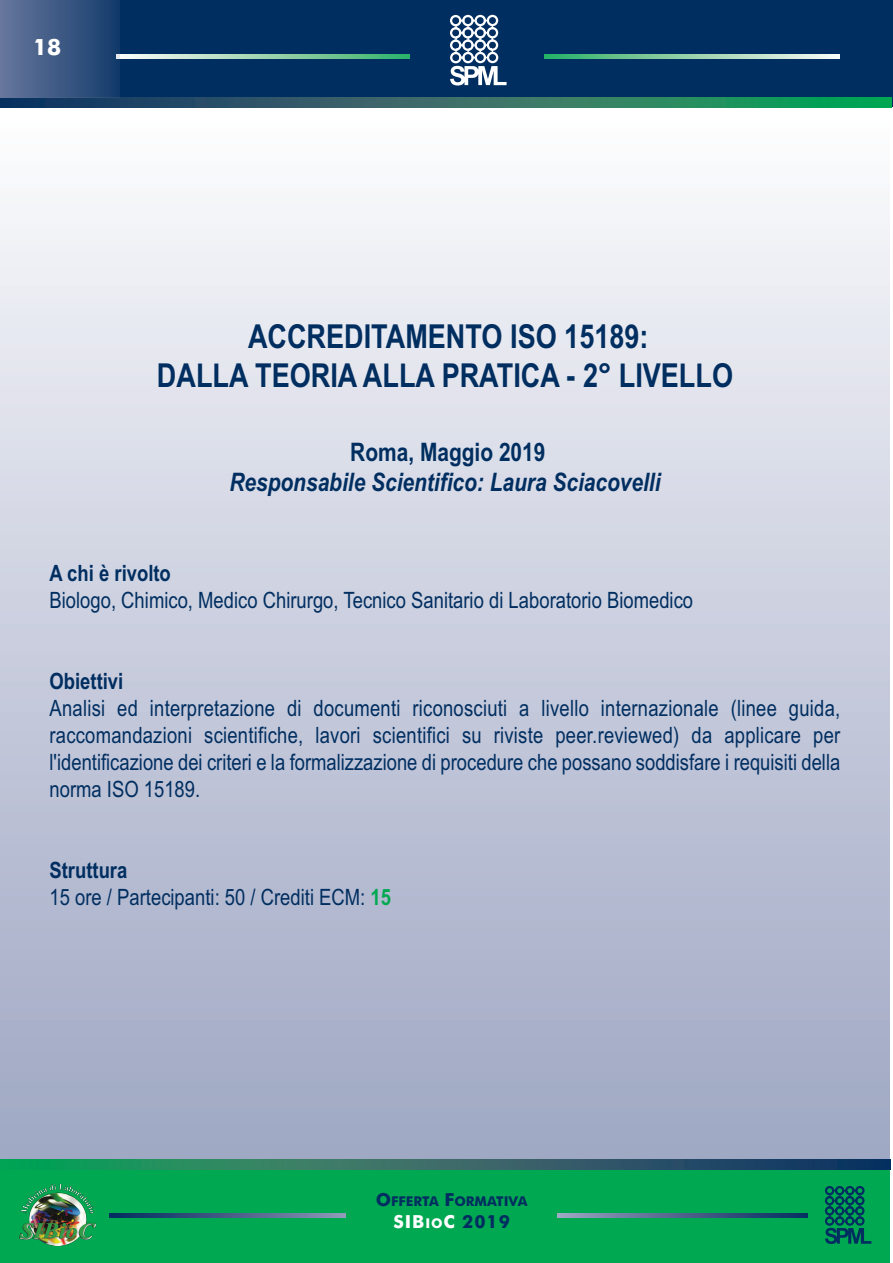
<style>
.page{position:relative;width:893px;height:1263px;background:#fff}
.page>*{position:absolute;margin:0;border:0;box-sizing:border-box;transform-origin:0 0}
.t1{font:700 33px "Arial Narrow";color:#002e60}
.t2{font:italic 700 25.5px "Arial Narrow";color:#002e60}
.t3{font:700 25.5px "Arial Narrow";color:#002e60}
.t4{font:22.5px/27px "Arial Narrow";color:#002e60;text-align:justify}
.t5{font:700 22.5px "Arial Narrow";color:#002e60}
.t6{font:700 22.5px "Futura BT";color:#fff}
.t7{font:700 18px "Futura BT";letter-spacing:.05em;color:#fff}
.t8{font:700 13.5px "Futura BT";color:#002e60}
.s1{font-weight:700;color:#00a851}
.s2{font-size:18px}
.s3{font-size:13.5px}
.s4{color:#002e60}
</style>
<div class="page">
<div style="left:0;top:0;width:893px;height:106px;background:#002e60"></div>
<svg style="left:0;top:97px;width:891px;height:10px"></svg>
<div style="left:0;top:123px;width:890px;height:1120px;background:linear-gradient(to bottom,#fafbfc,#959ebd)"></div>
<svg style="left:119px;top:55px;width:720px;height:4px"></svg>
<div style="left:410px;top:13px;width:133px;height:81px;background:#002e60"></div>
<svg style="left:450px;top:15px;width:57px;height:70px"></svg>
<div style="left:0;top:0;width:119px;height:97px;background:linear-gradient(to right,#67779c,#153d6c)"></div>
<div style="left:0;top:1168px;width:890px;height:95px;background:#00a851"></div>
<svg style="left:0;top:1159px;width:890px;height:10px"></svg>
<img style="left:20px;top:1184px;width:76px;height:62px">
<svg style="left:110px;top:1213px;width:698px;height:4px"></svg>
<svg style="left:825px;top:1186px;width:46px;height:58px"></svg>
<div style="left:347px;top:1192px;width:210px;height:45px;background:#00a851"></div>
<p class="t6" style="left:33px;top:34px;width:30px">18</p>
<p class="t1" style="left:248px;top:324px;width:402px">ACCREDITAMENTO ISO 15189:</p>
<p class="t1" style="left:157px;top:363px;width:578px">DALLA TEORIA ALLA PRATICA - 2° LIVELLO</p>
<p class="t3" style="left:350px;top:443px;width:197px">Roma, Maggio 2019</p>
<p class="t2" style="left:229px;top:473px;width:433px">Responsabile Scientifico: Laura Sciacovelli</p>
<p class="t5" style="left:50px;top:565px;width:123px">A chi è rivolto</p>
<p class="t4" style="left:50px;top:589px;width:645px">Biologo, Chimico, Medico Chirurgo, Tecnico Sanitario di Laboratorio Biomedico</p>
<p class="t5" style="left:50px;top:673px;width:75px">Obiettivi</p>
<p class="t4" style="left:50px;top:697px;width:792px">Analisi ed interpretazione di documenti riconosciuti a livello internazionale (linee guida, raccomandazioni scientifiche, lavori scientifici su riviste peer.reviewed) da applicare per l'identificazione dei criteri e la formalizzazione di procedure che possano soddisfare i requisiti della norma ISO 15189.</p>
<p class="t5" style="left:50px;top:862px;width:79px">Struttura</p>
<p class="t4" style="left:50px;top:886px;width:343px">15 ore / Partecipanti: 50 / Crediti ECM: <span class="s1">15</span></p>
<p class="t8" style="left:376px;top:1194px;width:153px"><span class="s2">O</span>FFERTA <span class="s2">F</span>ORMATIVA</p>
<p class="t7" style="left:394px;top:1211px;width:118px">SIB<span class="s3">IO</span>C <span class="s4">2019</span></p>
</div>
